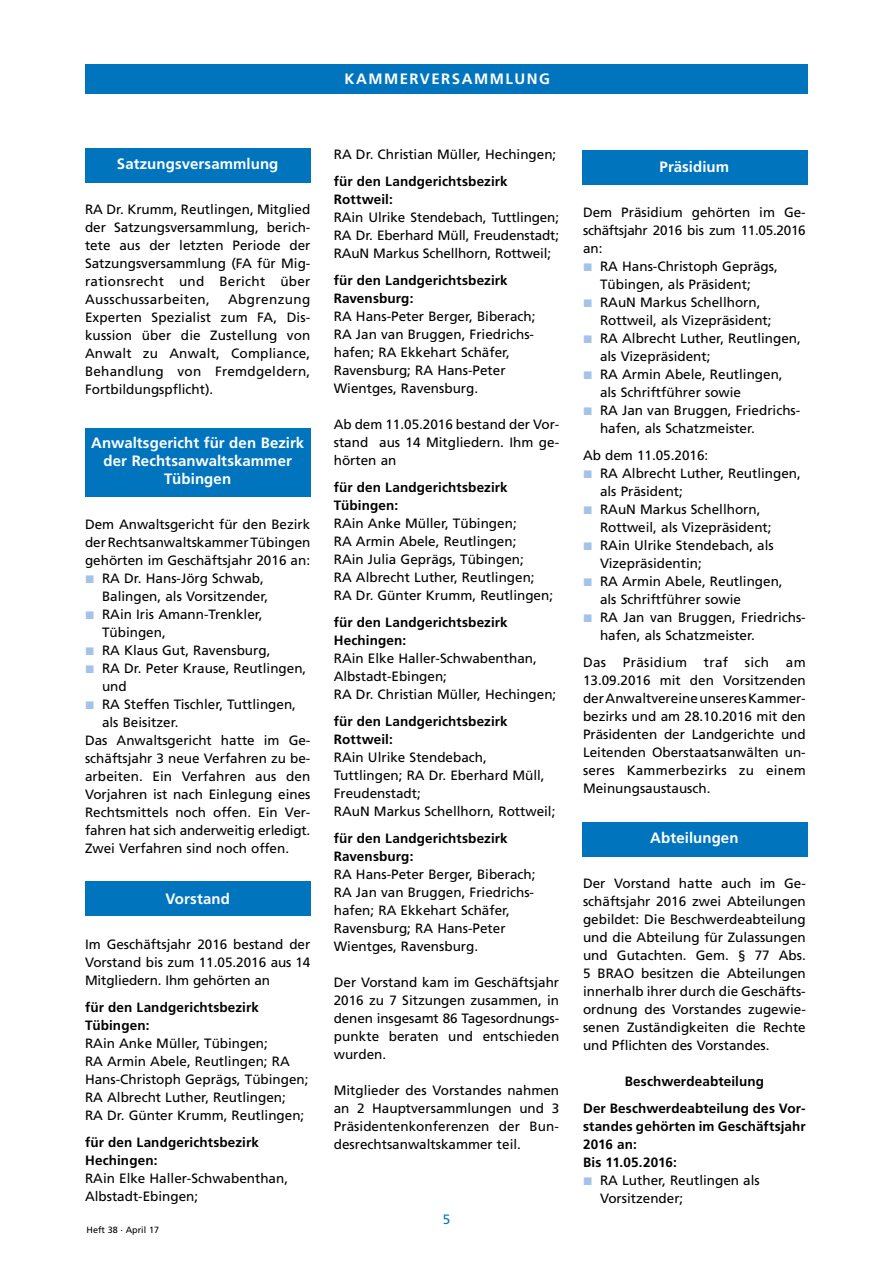
<style>
.page{position:relative;width:893px;height:1263px;background:#fff}
.page>*{position:absolute;margin:0;border:0;box-sizing:border-box;transform-origin:0 0}
.t1{font:700 15px/18px "Frutiger";letter-spacing:.005em;color:#fff;text-align:center}
.t2{font:700 15px "Frutiger";letter-spacing:.1em;color:#fff}
.t3{font:13.5px/18px "Frutiger";color:#000;text-align:justify}
.t4{font:700 13.5px/18px "Frutiger";letter-spacing:.01em;color:#000}
.t5{font:13.5px "Frutiger";letter-spacing:-.02em;color:#000}
.t6{font:13.5px "Frutiger";color:#0075be}
.t7{font:9px "Frutiger";color:#000}
</style>
<div class="page">
<div style="left:583px;top:823px;width:225px;height:34px;background:#0075be"></div>
<div style="left:85px;top:149px;width:225px;height:34px;background:#0075be"></div>
<div style="left:85px;top:881px;width:225px;height:34px;background:#0075be"></div>
<div style="left:85px;top:428px;width:225px;height:68px;background:#0075be"></div>
<div style="left:583px;top:150px;width:225px;height:34px;background:#0075be"></div>
<div style="left:85px;top:64px;width:723px;height:30px;background:#0075be"></div>
<p class="t2" style="left:345px;top:70px;width:207px">KAMMERVERSAMMLUNG</p>
<p class="t1" style="left:117px;top:155px;width:163px">Satzungsversammlung</p>
<p class="t3" style="left:85px;top:200px;width:227px">RA Dr. Krumm, Reutlingen, Mitglied der Satzungsversammlung, berich&shy;tete aus der letzten Periode der Satzungsversammlung (FA für Mig&shy;rationsrecht und Bericht über Ausschussarbeiten,</p>
<p class="t3" style="left:85px;top:290px;width:227px;text-indent:143px">Abgrenzung Experten Spezialist zum FA, Dis&shy;kussion über die Zustellung von Anwalt zu Anwalt, Compliance, Behandlung von Fremdgeldern, Fortbildungspflicht).</p>
<p class="t1" style="left:91px;top:434px;width:215px">Anwaltsgericht für den Bezirk der Rechtsanwaltskammer<br>Tübingen</p>
<p class="t3" style="left:85px;top:515px;width:227px">Dem Anwaltsgericht für den Bezirk</p>
<p class="t3" style="left:85px;top:533px;width:227px">der Rechtsanwaltskammer Tübingen</p>
<p class="t3" style="left:85px;top:551px;width:227px">gehörten im Geschäftsjahr 2016 an:</p>
<p class="t3" style="left:102px;top:569px;width:163px">RA Dr. Hans-Jörg Schwab,</p>
<p class="t3" style="left:102px;top:587px;width:168px">Balingen, als Vorsitzender,</p>
<p class="t3" style="left:102px;top:605px;width:162px">RAin Iris Amann-Trenkler,</p>
<p class="t3" style="left:102px;top:623px;width:65px">Tübingen,</p>
<p class="t3" style="left:102px;top:641px;width:170px">RA Klaus Gut, Ravensburg,</p>
<p class="t3" style="left:102px;top:659px;width:206px">RA Dr. Peter Krause, Reutlingen,</p>
<p class="t3" style="left:102px;top:677px;width:26px">und</p>
<p class="t3" style="left:102px;top:695px;width:195px">RA Steffen Tischler, Tuttlingen,</p>
<p class="t3" style="left:102px;top:713px;width:78px">als Beisitzer.</p>
<p class="t3" style="left:85px;top:731px;width:227px">Das Anwaltsgericht hatte im Ge-</p>
<p class="t3" style="left:85px;top:749px;width:227px">schäftsjahr 3 neue Verfahren zu be-</p>
<p class="t3" style="left:85px;top:767px;width:227px">arbeiten. Ein Verfahren aus den</p>
<p class="t3" style="left:85px;top:785px;width:227px">Vorjahren ist nach Einlegung eines</p>
<p class="t3" style="left:85px;top:803px;width:227px">Rechtsmittels noch offen. Ein Ver-</p>
<p class="t3" style="left:85px;top:821px;width:227px">fahren hat sich anderweitig erledigt.</p>
<p class="t3" style="left:85px;top:839px;width:206px">Zwei Verfahren sind noch offen.</p>
<p class="t1" style="left:165px;top:890px;width:66px">Vorstand</p>
<p class="t3" style="left:85px;top:935px;width:227px">Im Geschäftsjahr 2016 bestand der Vorstand bis zum 11.05.2016 aus 14<br>Mitgliedern. Ihm gehörten an</p>
<p class="t4" style="left:85px;top:998px;width:175px">für den Landgerichtsbezirk<br>Tübingen:</p>
<p class="t3" style="left:85px;top:1034px;width:225px;text-align:left">RAin Anke Müller, Tübingen;<br>RA Armin Abele, Reutlingen; RA<br>Hans-Christoph Geprägs, Tübingen;<br>RA Albrecht Luther, Reutlingen;<br>RA Dr. Günter Krumm, Reutlingen;</p>
<p class="t4" style="left:85px;top:1133px;width:175px">für den Landgerichtsbezirk<br>Hechingen:</p>
<p class="t3" style="left:85px;top:1169px;width:205px">RAin Elke Haller-Schwabenthan,<br>Albstadt-Ebingen;</p>
<p class="t7" style="left:87px;top:1225px;width:74px">Heft 38 . April 17</p>
<p class="t3" style="left:334px;top:145px;width:224px">RA Dr. Christian Müller, Hechingen;</p>
<p class="t4" style="left:334px;top:172px;width:175px">für den Landgerichtsbezirk<br>Rottweil:</p>
<p class="t3" style="left:334px;top:208px;width:227px">RAin Ulrike Stendebach, Tuttlingen; RA Dr. Eberhard Müll, Freudenstadt; RAuN Markus Schellhorn, Rottweil;</p>
<p class="t4" style="left:334px;top:271px;width:175px">für den Landgerichtsbezirk<br>Ravensburg:</p>
<p class="t3" style="left:334px;top:307px;width:203px;text-align:left">RA Hans-Peter Berger, Biberach;<br>RA Jan van Bruggen, Friedrichs&shy;hafen; RA Ekkehart Schäfer,<br>Ravensburg; RA Hans-Peter<br>Wientges, Ravensburg.</p>
<p class="t3" style="left:334px;top:415px;width:227px">Ab dem 11.05.2016 bestand der Vor&shy;stand aus 14 Mitgliedern. Ihm ge&shy;hörten an</p>
<p class="t4" style="left:334px;top:478px;width:175px">für den Landgerichtsbezirk<br>Tübingen:</p>
<p class="t3" style="left:334px;top:514px;width:221px;text-align:left">RAin Anke Müller, Tübingen;<br>RA Armin Abele, Reutlingen;<br>RAin Julia Geprägs, Tübingen;<br>RA Albrecht Luther, Reutlingen;<br>RA Dr. Günter Krumm, Reutlingen;</p>
<p class="t4" style="left:334px;top:613px;width:175px">für den Landgerichtsbezirk<br>Hechingen:</p>
<p class="t3" style="left:334px;top:649px;width:224px;text-align:left">RAin Elke Haller-Schwabenthan,<br>Albstadt-Ebingen;<br>RA Dr. Christian Müller, Hechingen;</p>
<p class="t4" style="left:334px;top:712px;width:175px">für den Landgerichtsbezirk<br>Rottweil:</p>
<p class="t3" style="left:334px;top:748px;width:223px;text-align:left">RAin Ulrike Stendebach,<br>Tuttlingen; RA Dr. Eberhard Müll,<br>Freudenstadt;<br>RAuN Markus Schellhorn, Rottweil;</p>
<p class="t4" style="left:334px;top:829px;width:175px">für den Landgerichtsbezirk<br>Ravensburg:</p>
<p class="t3" style="left:334px;top:865px;width:203px;text-align:left">RA Hans-Peter Berger, Biberach;<br>RA Jan van Bruggen, Friedrichs&shy;hafen; RA Ekkehart Schäfer,<br>Ravensburg; RA Hans-Peter<br>Wientges, Ravensburg.</p>
<p class="t3" style="left:334px;top:973px;width:227px">Der Vorstand kam im Geschäftsjahr 2016 zu 7 Sitzungen zusammen, in denen insgesamt 86 Tagesordnungs&shy;punkte beraten und entschieden wurden.</p>
<p class="t3" style="left:334px;top:1081px;width:227px">Mitglieder des Vorstandes nahmen an 2 Hauptversammlungen und 3<br>Präsidentenkonferenzen der Bun&shy;desrechtsanwaltskammer teil.</p>
<p class="t6" style="left:443px;top:1211px;width:9px">5</p>
<p class="t1" style="left:660px;top:158px;width:71px">Präsidium</p>
<p class="t3" style="left:583px;top:203px;width:224px">Dem Präsidium gehörten im Ge-</p>
<p class="t5" style="left:583px;top:222px;width:224px">schäftsjahr 2016 bis zum 11.05.2016</p>
<p class="t3" style="left:583px;top:239px;width:21px">an:</p>
<p class="t3" style="left:600px;top:257px;width:179px">RA Hans-Christoph Geprägs,</p>
<p class="t3" style="left:600px;top:275px;width:152px">Tübingen, als Präsident;</p>
<p class="t3" style="left:600px;top:293px;width:162px">RAuN Markus Schellhorn,</p>
<p class="t3" style="left:600px;top:311px;width:173px">Rottweil, als Vizepräsident;</p>
<p class="t3" style="left:600px;top:329px;width:202px">RA Albrecht Luther, Reutlingen,</p>
<p class="t3" style="left:600px;top:347px;width:112px">als Vizepräsident;</p>
<p class="t3" style="left:600px;top:365px;width:184px">RA Armin Abele, Reutlingen,</p>
<p class="t3" style="left:600px;top:383px;width:143px">als Schriftführer sowie</p>
<p class="t3" style="left:600px;top:401px;width:202px">RA Jan van Bruggen, Friedrichs-</p>
<p class="t3" style="left:600px;top:419px;width:156px">hafen, als Schatzmeister.</p>
<p class="t3" style="left:600px;top:446px;width:207px;text-align:left;text-indent:-17px">Ab dem 11.05.2016:<br>RA Albrecht Luther, Reutlingen, als Präsident;<br>RAuN Markus Schellhorn,<br>Rottweil, als Vizepräsident;<br>RAin Ulrike Stendebach, als<br>Vizepräsidentin;<br>RA Armin Abele, Reutlingen,<br>als Schriftführer sowie<br>RA Jan van Bruggen, Friedrichs&shy;hafen, als Schatzmeister.</p>
<p class="t3" style="left:583px;top:653px;width:224px">Das Präsidium traf sich am 13.09.2016 mit den Vorsitzenden der Anwaltvereine unseres Kammer&shy;bezirks und am 28.10.2016 mit den Präsidenten der Landgerichte und Leitenden Oberstaatsanwälten un&shy;seres Kammerbezirks zu einem Meinungsaustausch.</p>
<p class="t1" style="left:650px;top:828px;width:90px">Abteilungen</p>
<p class="t3" style="left:583px;top:874px;width:224px">Der Vorstand hatte auch im Ge&shy;schäftsjahr 2016 zwei Abteilungen gebildet: Die Beschwerdeabteilung und die Abteilung für Zulassungen und Gutachten. Gem. § 77 Abs.<br>5 BRAO besitzen die Abteilungen innerhalb ihrer durch die Geschäfts&shy;ordnung des Vorstandes zugewie&shy;senen Zuständigkeiten die Rechte und Pflichten des Vorstandes.</p>
<p class="t4" style="left:583px;top:1067px;width:224px;line-height:27px;text-align:center">Beschwerdeabteilung<br>Der Beschwerdeabteilung des Vor-</p>
<p class="t4" style="left:583px;top:1117px;width:224px">standes gehörten im Geschäftsjahr<br>2016 an:<br>Bis 11.05.2016:</p>
<p class="t3" style="left:600px;top:1171px;width:161px">RA Luther, Reutlingen als<br>Vorsitzender;</p>
</div>
